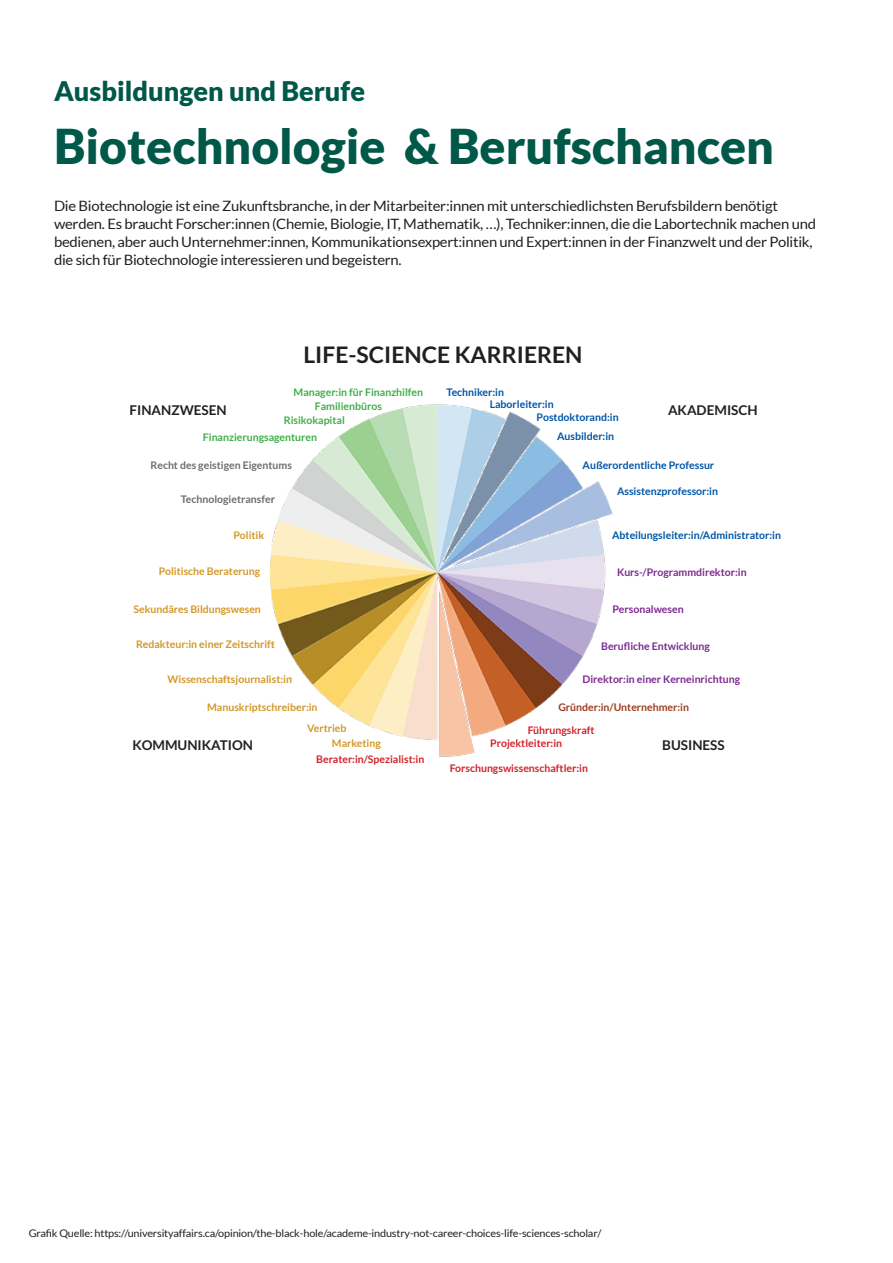
<style>
.page{position:relative;width:893px;height:1263px;background:#fff}
.page>*{position:absolute;margin:0;border:0;box-sizing:border-box;transform-origin:0 0}
.t1{font:900 48px "Lato";color:#005848}
.t2{font:900 27px "Lato";color:#005848}
.t3{font:700 22.95px "Lato";color:#231f20}
.t4{font:14.25px/17.7px "Lato";letter-spacing:-.02em;color:#231f20;scale:1.04 1}
.t5{font:700 13.5px "Lato";color:#231f20}
.t6{font:700 10.5px/21.3px "Lato";color:#d39829}
.t7{font:700 10.5px "Lato";color:#0155a7}
.t8{font:10.5px "Lato";letter-spacing:-.02em;color:#231f20;scale:1.04 1}
.t9{font:700 10.5px "Lato";color:#7d2991}
.t10{font:700 10.5px "Lato";color:#d1232a}
.t11{font:700 10.5px "Lato";color:#40ae49}
.t12{font:700 10.5px "Lato";color:#6c6d70}
.t13{font:700 10.5px "Lato";color:#9c3d22}
</style>
<div class="page">
<svg style="left:450px;top:405px;width:163px;height:352px"></svg>
<svg style="left:261px;top:404px;width:189px;height:353px"></svg>
<h2 class="t2" style="left:54px;top:75px;width:313px">Ausbildungen und Berufe</h2>
<h1 class="t1" style="left:54px;top:118px;width:721px">Biotechnologie &amp; Berufschancen</h1>
<p class="t4" style="left:54px;top:197px;width:734px">Die Biotechnologie ist eine Zukunftsbranche, in der Mitarbeiter:innen mit unterschiedlichsten Berufsbildern benötigt werden. Es braucht Forscher:innen (Chemie, Biologie, IT, Mathematik, …), Techniker:innen, die die Labortechnik machen und bedienen, aber auch Unternehmer:innen, Kommunikationsexpert:innen und Expert:innen in der Finanzwelt und der Politik, die sich für Biotechnologie interessieren und begeistern.</p>
<h3 class="t3" style="left:303px;top:342px;width:281px">LIFE-SCIENCE KARRIEREN</h3>
<p class="t7" style="left:446px;top:386px;width:59px">Techniker:in</p>
<p class="t11" style="left:294px;top:387px;width:131px">Manager:in für Finanzhilfen</p>
<p class="t11" style="left:315px;top:400px;width:69px">Familienbüros</p>
<p class="t11" style="left:284px;top:414px;width:63px">Risikokapital</p>
<p class="t11" style="left:203px;top:431px;width:116px">Finanzierungsagenturen</p>
<p class="t12" style="left:151px;top:459px;width:143px">Recht des geistigen Eigentums</p>
<p class="t12" style="left:181px;top:493px;width:96px">Technologietransfer</p>
<p class="t6" style="left:233px;top:524px;width:32px">Politik</p>
<p class="t6" style="left:159px;top:560px;width:103px">Politische Beraterung</p>
<p class="t6" style="left:133px;top:599px;width:129px">Sekundäres Bildungswesen</p>
<p class="t6" style="left:136px;top:634px;width:140px">Redakteur:in einer Zeitschrift</p>
<p class="t6" style="left:168px;top:669px;width:126px">Wissenschaftsjournalist:in</p>
<p class="t6" style="left:307px;top:696px;width:41px;text-indent:-100px">Manuskriptschreiber:in<br>Vertrieb</p>
<p class="t6" style="left:332px;top:732px;width:50px">Marketing</p>
<p class="t10" style="left:316px;top:753px;width:110px">Berater:in/Spezialist:in</p>
<p class="t7" style="left:490px;top:398px;width:65px">Laborleiter:in</p>
<p class="t5" style="left:130px;top:402px;width:99px">FINANZWESEN</p>
<p class="t5" style="left:668px;top:402px;width:91px">AKADEMISCH</p>
<p class="t7" style="left:537px;top:412px;width:83px">Postdoktorand:in</p>
<p class="t7" style="left:557px;top:430px;width:59px">Ausbilder:in</p>
<p class="t7" style="left:583px;top:459px;width:133px">Außerordentliche Professur</p>
<p class="t7" style="left:617px;top:485px;width:103px">Assistenzprofessor:in</p>
<p class="t7" style="left:612px;top:529px;width:170px">Abteilungsleiter:in/Administrator:in</p>
<p class="t9" style="left:617px;top:566px;width:131px">Kurs-/Programmdirektor:in</p>
<p class="t9" style="left:612px;top:603px;width:73px">Personalwesen</p>
<p class="t9" style="left:601px;top:640px;width:110px">Berufliche Entwicklung</p>
<p class="t9" style="left:583px;top:673px;width:159px">Direktor:in einer Kerneinrichtung</p>
<p class="t13" style="left:558px;top:701px;width:132px">Gründer:in/Unternehmer:in</p>
<p class="t10" style="left:528px;top:724px;width:68px">Führungskraft</p>
<p class="t10" style="left:490px;top:737px;width:73px">Projektleiter:in</p>
<p class="t5" style="left:132px;top:737px;width:122px">KOMMUNIKATION</p>
<p class="t5" style="left:662px;top:737px;width:64px">BUSINESS</p>
<p class="t10" style="left:450px;top:762px;width:140px">Forschungswissenschaftler:in</p>
<p class="t8" style="left:29px;top:1227px;width:552px">Grafik Quelle: https://universityaffairs.ca/opinion/the-black-hole/academe-industry-not-career-choices-life-sciences-scholar/</p>
</div>
